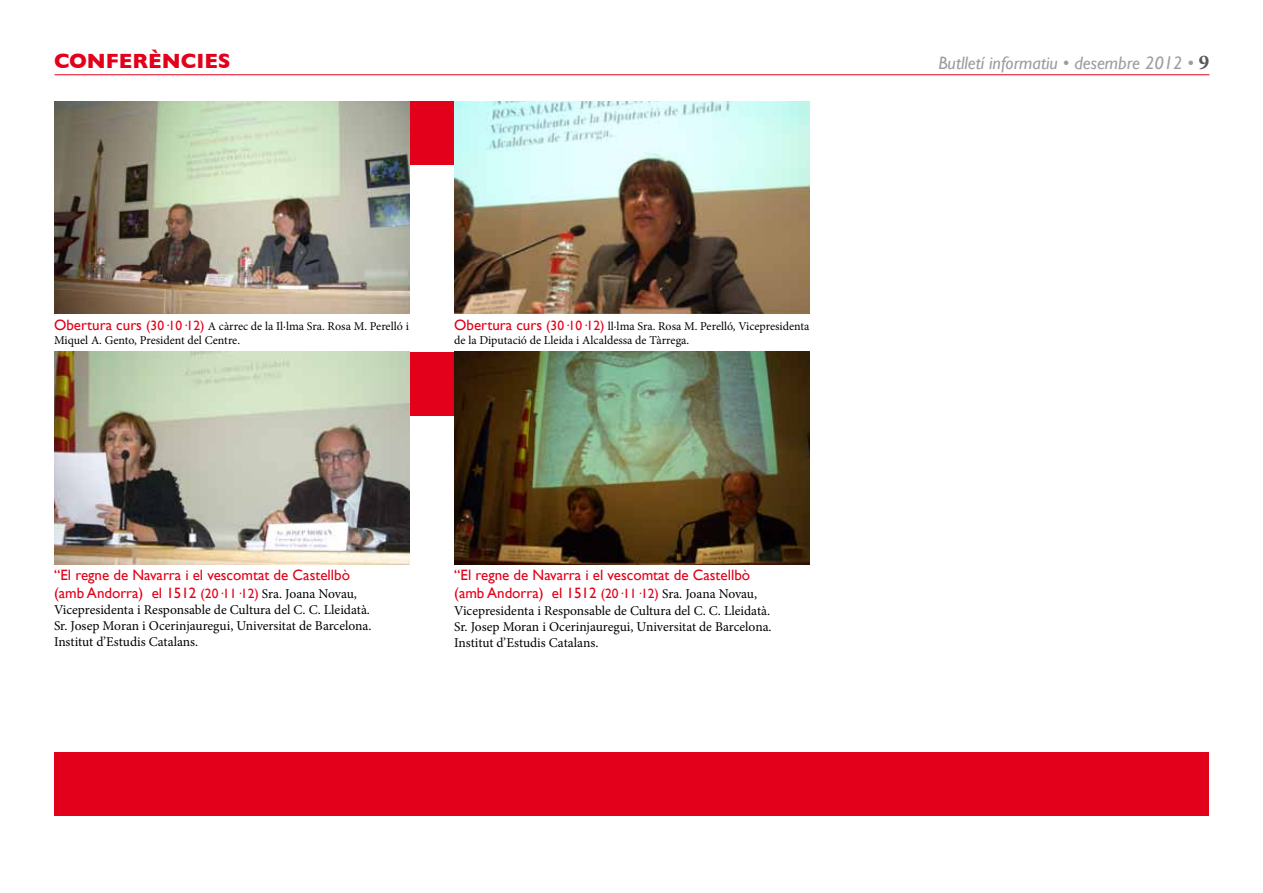
<style>
.page{position:relative;width:1263px;height:893px;background:#fff}
.page>*{position:absolute;margin:0;border:0;box-sizing:border-box;transform-origin:0 0}
.t1{font:700 21px "Gill Sans";color:#e3001a}
.t2{font:italic 18px "Gill Sans";color:#9c9d9f}
.t3{font:15px/18px "Gill Sans";color:#e3001a}
.t4{font:13.5px/16.2px "Minion Pro";letter-spacing:-.005em;color:#000;text-align:justify}
.t5{font:12px/14.4px "Minion Pro";color:#000}
.s1{font-family:"Minion Pro";font-weight:700;font-style:normal;font-size:21px;color:#58585a}
.s2{font-family:"Gill Sans";font-size:15px;color:#e3001a}
.s3{font-family:"Gill Sans";font-size:13.5px;color:#e3001a}
.s4{font-size:13.5px}
.s5{font-family:"Minion Pro";font-size:13.5px;color:#000}
</style>
<div class="page">
<div style="left:375px;top:352px;width:113px;height:64px;background:#e3001a"></div>
<div style="left:372px;top:101px;width:113px;height:64px;background:#e3001a"></div>
<hr style="left:54px;top:74px;width:1155px;height:1px;background:#e3001a">
<img style="left:54px;top:101px;width:355px;height:213px">
<img style="left:454px;top:101px;width:355px;height:213px">
<img style="left:54px;top:352px;width:355px;height:212px">
<img style="left:454px;top:352px;width:355px;height:212px">
<div style="left:54px;top:752px;width:1155px;height:63px;background:#e3001a"></div>
<h1 class="t1" style="left:54px;top:49px;width:178px">CONFERÈNCIES</h1>
<h2 class="t2" style="left:938px;top:53px;width:273px">Butlletí informatiu • desembre 2012 • <span class="s1">9</span></h2>
<p class="t5" style="left:54px;top:319px;width:356px"><span class="s2">Obertura curs</span> <span class="s3">(30·10·12)</span> A càrrec de la Il·lma Sra. Rosa M. Perelló i<br>Miquel A. Gento, President del Centre.</p>
<p class="t5" style="left:454px;top:319px;width:357px"><span class="s2">Obertura curs</span> <span class="s3">(30·10·12)</span> ll·lma Sra. Rosa M. Perelló, Vicepresidenta de la Diputació de Lleida i Alcaldessa de Tàrrega.</p>
<p class="t3" style="left:54px;top:565px;width:304px">“El regne de Navarra i el vescomtat de Castellbò (amb Andorra) el 1512 <span class="s4">(20·11·12)</span> <span class="s5">Sra. Joana Novau,</span></p>
<p class="t4" style="left:54px;top:601px;width:319px">Vicepresidenta i Responsable de Cultura del C. C. Lleidatà.<br>Sr. Josep Moran i Ocerinjauregui, Universitat de Barcelona.<br>Institut d’Estudis Catalans.</p>
<p class="t3" style="left:454px;top:566px;width:304px">“El regne de Navarra i el vescomtat de Castellbò (amb Andorra) el 1512 <span class="s4">(20·11·12)</span> <span class="s5">Sra. Joana Novau,</span></p>
<p class="t4" style="left:454px;top:602px;width:319px">Vicepresidenta i Responsable de Cultura del C. C. Lleidatà.<br>Sr. Josep Moran i Ocerinjauregui, Universitat de Barcelona.<br>Institut d’Estudis Catalans.</p>
</div>
